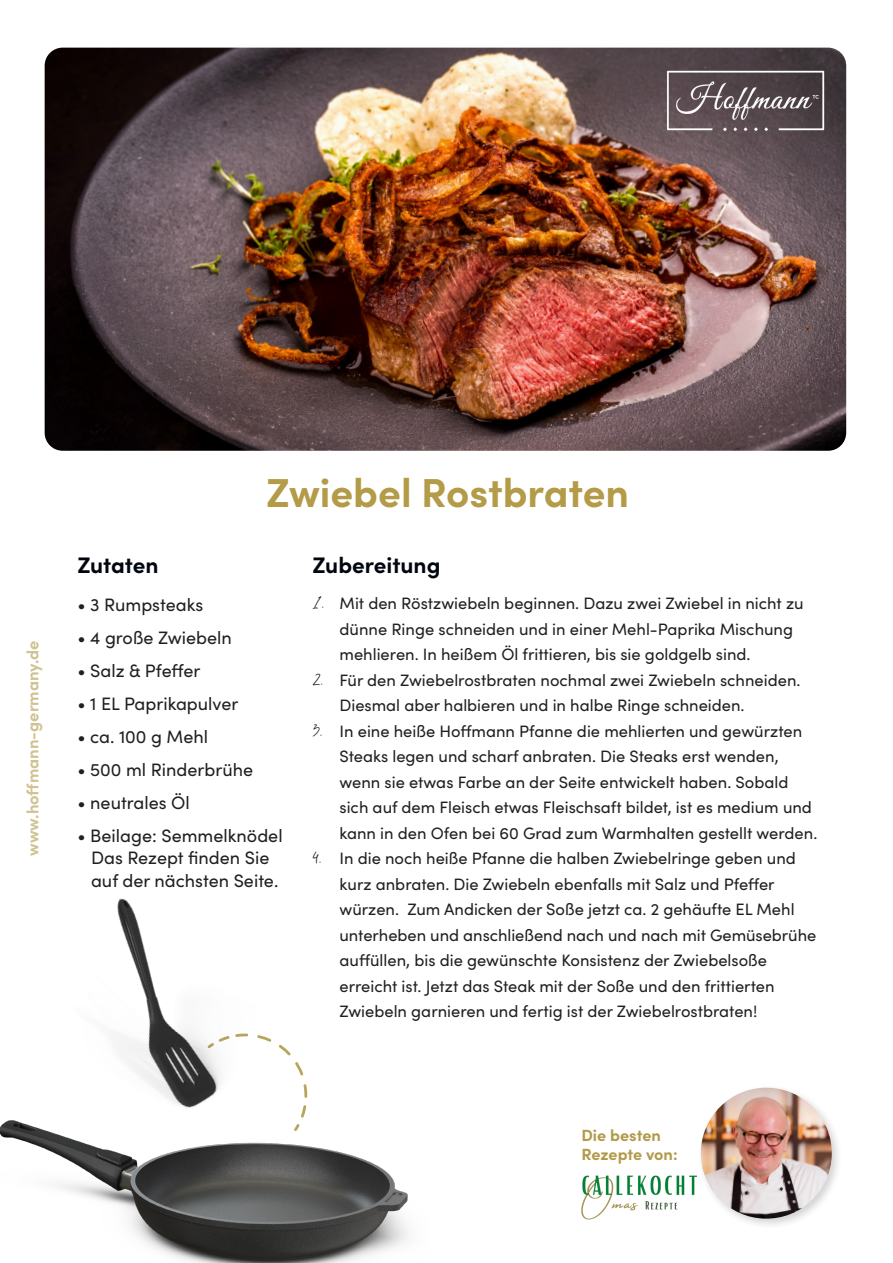
<style>
.page{position:relative;width:893px;height:1263px;background:#fff}
.page>*{position:absolute;margin:0;border:0;box-sizing:border-box;transform-origin:0 0}
.t1{font:700 40.5px "Sofia Pro";color:#b39b48}
.t2{font:700 22.5px "Sofia Pro";color:#000610}
.t3{font:18px/22.5px "Sofia Pro";color:#231f20;text-align:center}
.t4{font:16.5px/25.5px "Sofia Pro";color:#231f20;text-align:center}
.t5{font:700 16.5px "Sofia Pro";color:#b7a55d}
.t6{font:700 16.2px/19.5px "Sofia Pro";letter-spacing:-.005em;color:#b29a49}
.s1{font-family:"Aesthetik Script"}
</style>
<div class="page">
<img style="left:45px;top:48px;width:801px;height:403px">
<img style="left:658px;top:62px;width:174px;height:77px">
<div style="left:697px;top:1084px;width:146px;height:146px;background:#231f20;opacity:.2"></div>
<img style="left:700px;top:1088px;width:132px;height:131px">
<img style="left:581px;top:1175px;width:121px;height:46px">
<img style="left:0;top:1120px;width:408px;height:143px">
<svg style="left:205px;top:1045px;width:104px;height:88px"></svg>
<img style="left:39px;top:898px;width:241px;height:227px">
<p class="t5" style="left:20px;top:856px;width:217px;rotate:-90deg">www.hoffmann-germany.de</p>
<p class="t1" style="left:266px;top:461px;width:364px">Zwiebel Rostbraten</p>
<p class="t2" style="left:77px;top:548px;width:83px">Zutaten</p>
<p class="t3" style="left:77px;top:592px;width:127px">• 3 Rumpsteaks</p>
<p class="t3" style="left:77px;top:625px;width:156px">• 4 große Zwiebeln</p>
<p class="t3" style="left:77px;top:658px;width:125px">• Salz &amp; Pfeffer</p>
<p class="t3" style="left:77px;top:691px;width:163px">• 1 EL Paprikapulver</p>
<p class="t3" style="left:77px;top:724px;width:132px">• ca. 100 g Mehl</p>
<p class="t3" style="left:77px;top:757px;width:177px">• 500 ml Rinderbrühe</p>
<p class="t3" style="left:77px;top:790px;width:114px">• neutrales Öl</p>
<p class="t3" style="left:77px;top:823px;width:207px">• Beilage: Semmelknödel<br>Das Rezept finden Sie</p>
<p class="t3" style="left:91px;top:868px;width:189px">auf der nächsten Seite.</p>
<p class="t2" style="left:313px;top:548px;width:130px">Zubereitung</p>
<p class="t4" style="left:313px;top:590px;width:493px"><span class="s1">1.</span> Mit den Röstzwiebeln beginnen. Dazu zwei Zwiebel in nicht zu</p>
<p class="t4" style="left:340px;top:615px;width:455px">dünne Ringe schneiden und in einer Mehl-Paprika Mischung</p>
<p class="t4" style="left:340px;top:641px;width:412px">mehlieren. In heißem Öl frittieren, bis sie goldgelb sind.</p>
<p class="t4" style="left:313px;top:666px;width:489px"><span class="s1">2.</span> Für den Zwiebelrostbraten nochmal zwei Zwiebeln schneiden.</p>
<p class="t4" style="left:340px;top:692px;width:407px">Diesmal aber halbieren und in halbe Ringe schneiden.</p>
<p class="t4" style="left:313px;top:717px;width:491px"><span class="s1">3.</span> In eine heiße Hoffmann Pfanne die mehlierten und gewürzten<br>Steaks legen und scharf anbraten. Die Steaks erst wenden,</p>
<p class="t4" style="left:340px;top:768px;width:450px">wenn sie etwas Farbe an der Seite entwickelt haben. Sobald</p>
<p class="t4" style="left:340px;top:794px;width:474px">sich auf dem Fleisch etwas Fleischsaft bildet, ist es medium und</p>
<p class="t4" style="left:340px;top:819px;width:479px">kann in den Ofen bei 60 Grad zum Warmhalten gestellt werden.</p>
<p class="t4" style="left:313px;top:845px;width:485px"><span class="s1">4.</span> In die noch heiße Pfanne die halben Zwiebelringe geben und kurz anbraten. Die Zwiebeln ebenfalls mit Salz und Pfeffer</p>
<p class="t4" style="left:340px;top:896px;width:478px;text-align:left">würzen. Zum Andicken der Soße jetzt ca. 2 gehäufte EL Mehl unterheben und anschließend nach und nach mit Gemüsebrühe auffüllen, bis die gewünschte Konsistenz der Zwiebelsoße</p>
<p class="t4" style="left:340px;top:972px;width:436px;text-align:left">erreicht ist. Jetzt das Steak mit der Soße und den frittierten<br>Zwiebeln garnieren und fertig ist der Zwiebelrostbraten!</p>
<p class="t6" style="left:581px;top:1124px;width:98px">Die besten<br>Rezepte von:</p>
</div>
